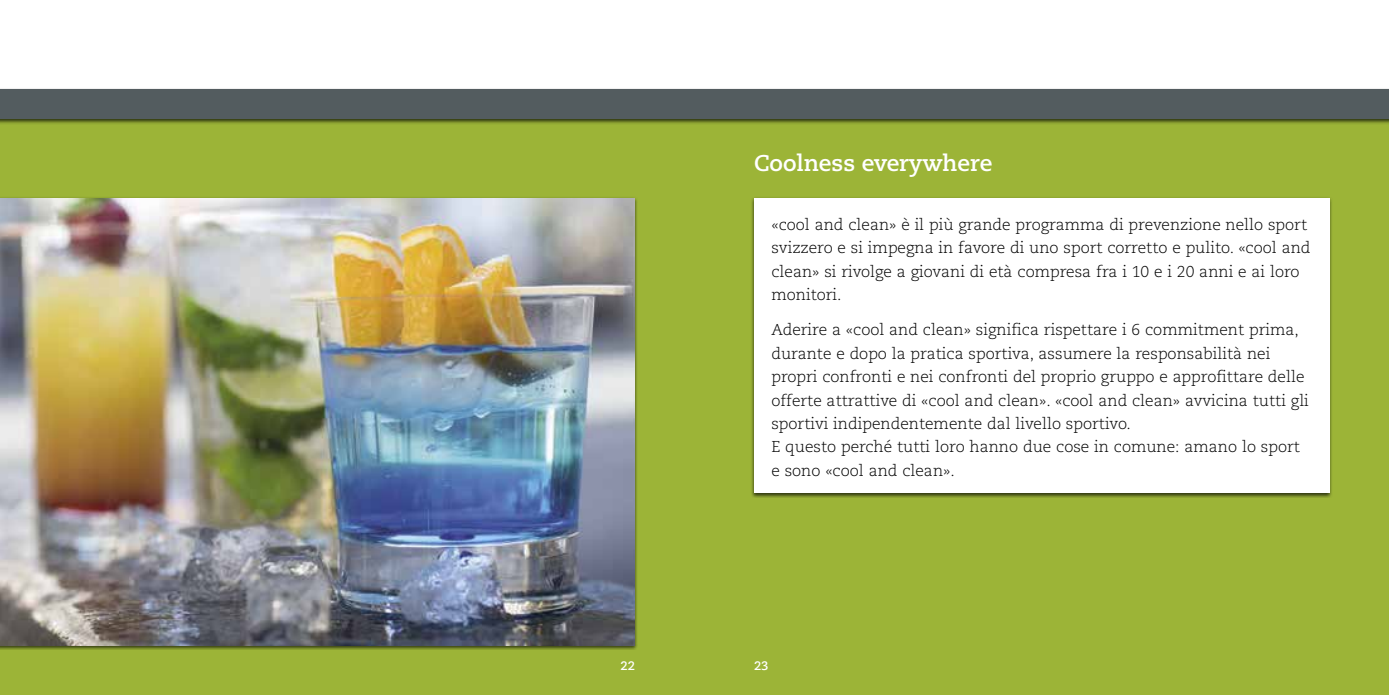
<style>
.page{position:relative;width:1389px;height:695px;background:#fff}
.page>*{position:absolute;margin:0;border:0;box-sizing:border-box;transform-origin:0 0}
.t1{font:700 22.75px "Caecilia LT Std";color:#fff}
.t2{font:300 15.75px/23.4px "Caecilia LT Std";color:#000}
.t3{font:700 12.25px "Caecilia LT Std";color:#fff}
</style>
<div class="page">
<div style="left:0;top:89px;width:694px;height:605px;background:#9cb437"></div>
<div style="left:694px;top:89px;width:695px;height:605px;background:#9cb437"></div>
<div style="left:0;top:196px;width:638px;height:454px;background:#000;opacity:.7"></div>
<img style="left:0;top:198px;width:635px;height:447px">
<div style="left:0;top:87px;width:1389px;height:37px;background:#000;opacity:.7"></div>
<div style="left:0;top:89px;width:1389px;height:30px;background:#535c5f"></div>
<div style="left:750px;top:196px;width:583px;height:302px;background:#000;opacity:.7"></div>
<div style="left:754px;top:198px;width:575px;height:295px;background:#fff"></div>
<h1 class="t1" style="left:754px;top:150px;width:240px">Coolness everywhere</h1>
<p class="t2" style="left:771px;top:213px;width:541px">«cool and clean» è il più grande programma di prevenzione nello sport svizzero e si impegna in favore di uno sport corretto e pulito. «cool and clean» si rivolge a giovani di età compresa fra i 10 e i 20 anni e ai loro monitori.</p>
<p class="t2" style="left:771px;top:318px;width:539px">Aderire a «cool and clean» significa rispettare i 6 commitment prima, durante e dopo la pratica sportiva, assumere la responsabilità nei propri confronti e nei confronti del proprio gruppo e approfittare delle offerte attrattive di «cool and clean». «cool and clean» avvicina tutti gli sportivi indipendentemente dal livello sportivo.<br>E questo perché tutti loro hanno due cose in comune: amano lo sport e sono «cool and clean».</p>
<p class="t3" style="left:620px;top:658px;width:16px">22</p>
<p class="t3" style="left:754px;top:658px;width:16px">23</p>
</div>
